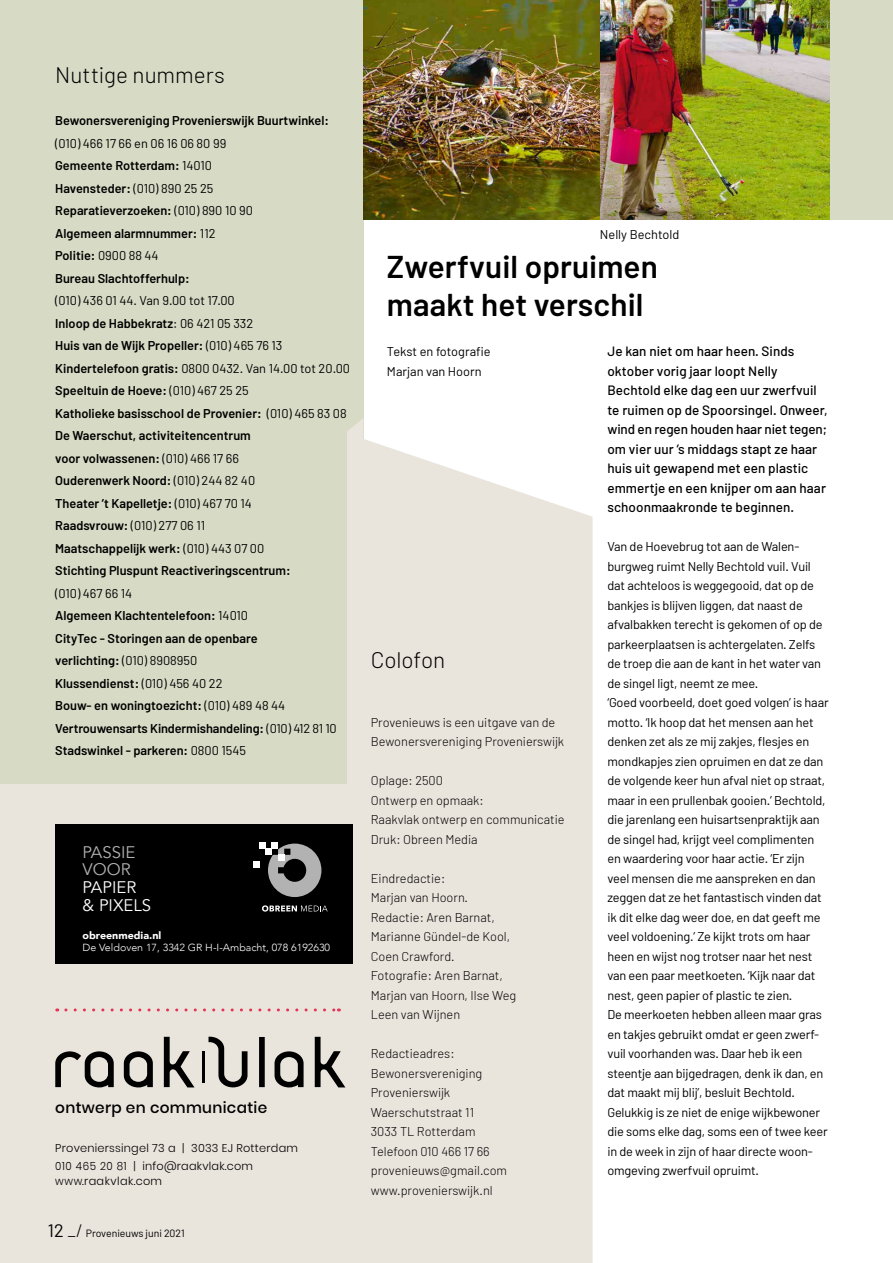
<style>
.page{position:relative;width:893px;height:1263px;background:#fff}
.page>*{position:absolute;margin:0;border:0;box-sizing:border-box;transform-origin:0 0}
.t1{font:600 31.5px/37.8px "Barlow";letter-spacing:.005em;color:#000}
.t2{font:300 22.5px "Barlow";letter-spacing:-.005em;color:#000}
.t3{font:16.8px/18px "Avenir";color:#fff}
.t4{font:16.8px/17px "Avenir";color:#b2b2b2}
.t5{font:500 15.3px "Poppins";letter-spacing:.02em;color:#000}
.t6{font:500 13.5px/19.5px "Barlow";letter-spacing:.005em;color:#000}
.t7{font:12.75px/19.5px "Barlow";letter-spacing:-.015em;color:#000}
.t8{font:600 12.75px/22.5px "Barlow";color:#000}
.t9{font:300 12.75px/19.5px "Barlow";color:#000}
.t10{font:300 11.25px/17.7px "Poppins";letter-spacing:.02em;color:#000}
.t11{font:300 11.25px "Poppins";letter-spacing:.04em;color:#000;scale:.92 1}
.t12{font:10.5px "Barlow";color:#000}
.t13{font:300 10.35px "Avenir";color:#fff;scale:1.04 1}
.t14{font:900 10.35px "Avenir";color:#fff;scale:1.04 1}
.s1{font-weight:400}
.s2{font-size:18px}
.s3{font-weight:300;font-size:18px}
</style>
<div class="page">
<div style="left:0;top:713px;width:368px;height:550px;background:#e9e4dc"></div>
<div style="left:0;top:0;width:363px;height:783px;background:#d7dbc5"></div>
<div style="left:347px;top:418px;width:246px;height:845px;background:#e9e4dc"></div>
<svg style="left:66px;top:1008px;width:273px;height:3px"></svg>
<div style="left:55px;top:824px;width:297px;height:140px;background:#000"></div>
<svg style="left:253px;top:861px;width:6px;height:6px"></svg>
<div style="left:272px;top:842px;width:6px;height:7px;background:#fff"></div>
<div style="left:259px;top:842px;width:7px;height:7px;background:#fff"></div>
<svg style="left:266px;top:843px;width:55px;height:54px"></svg>
<svg style="left:262px;top:905px;width:66px;height:6px"></svg>
<img style="left:363px;top:0;width:237px;height:220px">
<img style="left:600px;top:0;width:293px;height:220px">
<svg style="left:124px;top:1051px;width:29px;height:36px"></svg>
<svg style="left:55px;top:1051px;width:59px;height:36px"></svg>
<svg style="left:209px;top:1037px;width:38px;height:50px"></svg>
<svg style="left:275px;top:1051px;width:29px;height:36px"></svg>
<div style="left:259px;top:1037px;width:6px;height:50px;background:#000"></div>
<hr style="left:202px;top:1051px;width:3px;height:31px;background:#000">
<svg style="left:164px;top:1037px;width:30px;height:50px"></svg>
<svg style="left:315px;top:1037px;width:30px;height:50px"></svg>
<h2 class="t2" style="left:55px;top:61px;width:171px">Nuttige nummers</h2>
<p class="t8" style="left:55px;top:109px;width:275px">Bewonersvereniging Provenierswijk Buurtwinkel:</p>
<p class="t8" style="left:55px;top:132px;width:199px"><span class="s1">(010) 466 17 66 en 06 16 06 80 99<br></span>Gemeente Rotterdam: <span class="s1">14010<br></span>Havensteder: <span class="s1">(010) 890 25 25<br></span>Reparatieverzoeken: <span class="s1">(010) 890 10 90<br></span>Algemeen alarmnummer: <span class="s1">112<br></span>Politie: <span class="s1">0900 88 44<br></span>Bureau Slachtofferhulp:</p>
<p class="t8" style="left:55px;top:289px;width:296px"><span class="s1">(010) 436 01 44. Van 9.00 tot 17.00<br></span>Inloop de Habbekratz<span class="s1">: 06 421 05 332<br></span>Huis van de Wijk Propeller: <span class="s1">(010) 465 76 13<br></span>Kindertelefoon gratis: <span class="s1">0800 0432. Van 14.00 tot 20.00<br></span>Speeltuin de Hoeve: <span class="s1">(010) 467 25 25<br></span>Katholieke basisschool de Provenier: <span class="s1">(010) 465 83 08<br></span>De Waerschut, activiteitencentrum<br>voor volwassenen: <span class="s1">(010) 466 17 66<br></span>Ouderenwerk Noord: <span class="s1">(010) 244 82 40<br></span>Theater ’t Kapelletje: <span class="s1">(010) 467 70 14<br></span>Raadsvrouw: <span class="s1">(010) 277 06 11<br></span>Maatschappelijk werk: <span class="s1">(010) 443 07 00<br></span>Stichting Pluspunt Reactiveringscentrum:</p>
<p class="t8" style="left:55px;top:582px;width:283px"><span class="s1">(010) 467 66 14<br></span>Algemeen Klachtentelefoon: <span class="s1">14010<br></span>CityTec - Storingen aan de openbare<br>verlichting: <span class="s1">(010) 8908950<br></span>Klussendienst: <span class="s1">(010) 456 40 22<br></span>Bouw- en woningtoezicht: <span class="s1">(010) 489 48 44<br></span>Vertrouwensarts Kindermishandeling: <span class="s1">(010) 412 81 10<br></span>Stadswinkel - parkeren: <span class="s1">0800 1545</span></p>
<h3 class="t4" style="left:83px;top:844px;width:54px">PASSIE<br>VOOR</h3>
<h3 class="t3" style="left:83px;top:878px;width:70px">PAPIER &amp; PIXELS</h3>
<p class="t14" style="left:83px;top:926px;width:77px">obreenmedia.nl</p>
<p class="t13" style="left:83px;top:941px;width:240px">De Veldoven 17, 3342 GR H-I-Ambacht, 078 6192630</p>
<p class="t5" style="left:55px;top:1099px;width:213px">ontwerp en communicatie</p>
<p class="t10" style="left:55px;top:1139px;width:244px">Provenierssingel 73 a | 3033 EJ Rotterdam<br>010 465 20 81 | info@raakvlak.com</p>
<p class="t11" style="left:55px;top:1175px;width:118px">www.raakvlak.com</p>
<p class="t12" style="left:48px;top:1227px;width:138px"><span class="s2">12</span> <span class="s3">_/</span> Provenieuws juni 2021</p>
<p class="t7" style="left:600px;top:224px;width:81px">Nelly Bechtold</p>
<h1 class="t1" style="left:387px;top:248px;width:272px">Zwerfvuil opruimen maakt het verschil</h1>
<p class="t7" style="left:387px;top:341px;width:105px">Tekst en fotografie<br>Marjan van Hoorn</p>
<h2 class="t2" style="left:371px;top:646px;width:76px">Colofon</h2>
<p class="t9" style="left:371px;top:712px;width:195px">Provenieuws is een uitgave van de<br>Bewonersvereniging Provenierswijk</p>
<p class="t9" style="left:371px;top:771px;width:195px">Oplage: 2500<br>Ontwerp en opmaak:<br>Raakvlak ontwerp en communicatie<br>Druk: Obreen Media</p>
<p class="t9" style="left:371px;top:868px;width:147px">Eindredactie:<br>Marjan van Hoorn.<br>Redactie: Aren Barnat,<br>Marianne Gündel-de Kool,<br>Coen Crawford.<br>Fotografie: Aren Barnat,<br>Marjan van Hoorn, Ilse Weg<br>Leen van Wijnen</p>
<p class="t9" style="left:371px;top:1044px;width:138px">Redactieadres:<br>Bewonersvereniging<br>Provenierswijk<br>Waerschutstraat 11<br>3033 TL Rotterdam<br>Telefoon 010 466 17 66 provenieuws@gmail.com www.provenierswijk.nl</p>
<p class="t6" style="left:607px;top:341px;width:222px">Je kan niet om haar heen. Sinds oktober vorig jaar loopt Nelly Bechtold elke dag een uur zwerfvuil te ruimen op de Spoorsingel. Onweer, wind en regen houden haar niet tegen; om vier uur ’s middags stapt ze haar huis uit gewapend met een plastic emmertje en een knijper om aan haar schoonmaakronde te beginnen.</p>
<p class="t7" style="left:607px;top:537px;width:223px">Van de Hoevebrug tot aan de Walen&shy;burgweg ruimt Nelly Bechtold vuil. Vuil dat achteloos is weggegooid, dat op de bankjes is blijven liggen, dat naast de afvalbakken terecht is gekomen of op de parkeerplaatsen is achtergelaten. Zelfs de troep die aan de kant in het water van de singel ligt, neemt ze mee.<br>‘Goed voorbeeld, doet goed volgen’ is haar motto. ‘Ik hoop dat het mensen aan het denken zet als ze mij zakjes, flesjes en mondkapjes zien opruimen en dat ze dan de volgende keer hun afval niet op straat, maar in een prullenbak gooien.’ Bechtold, die jarenlang een huisartsenpraktijk aan de singel had, krijgt veel complimenten en waardering voor haar actie. ‘Er zijn veel mensen die me aanspreken en dan zeggen dat ze het fantastisch vinden dat ik dit elke dag weer doe, en dat geeft me veel voldoening.’ Ze kijkt trots om haar heen en wijst nog trotser naar het nest van een paar meetkoeten. ‘Kijk naar dat nest, geen papier of plastic te zien.<br>De meerkoeten hebben alleen maar gras en takjes gebruikt omdat er geen zwerf&shy;vuil voorhanden was. Daar heb ik een steentje aan bijgedragen, denk ik dan, en dat maakt mij blij’, besluit Bechtold.<br>Gelukkig is ze niet de enige wijkbewoner die soms elke dag, soms een of twee keer in de week in zijn of haar directe woon&shy;omgeving zwerfvuil opruimt.</p>
</div>
